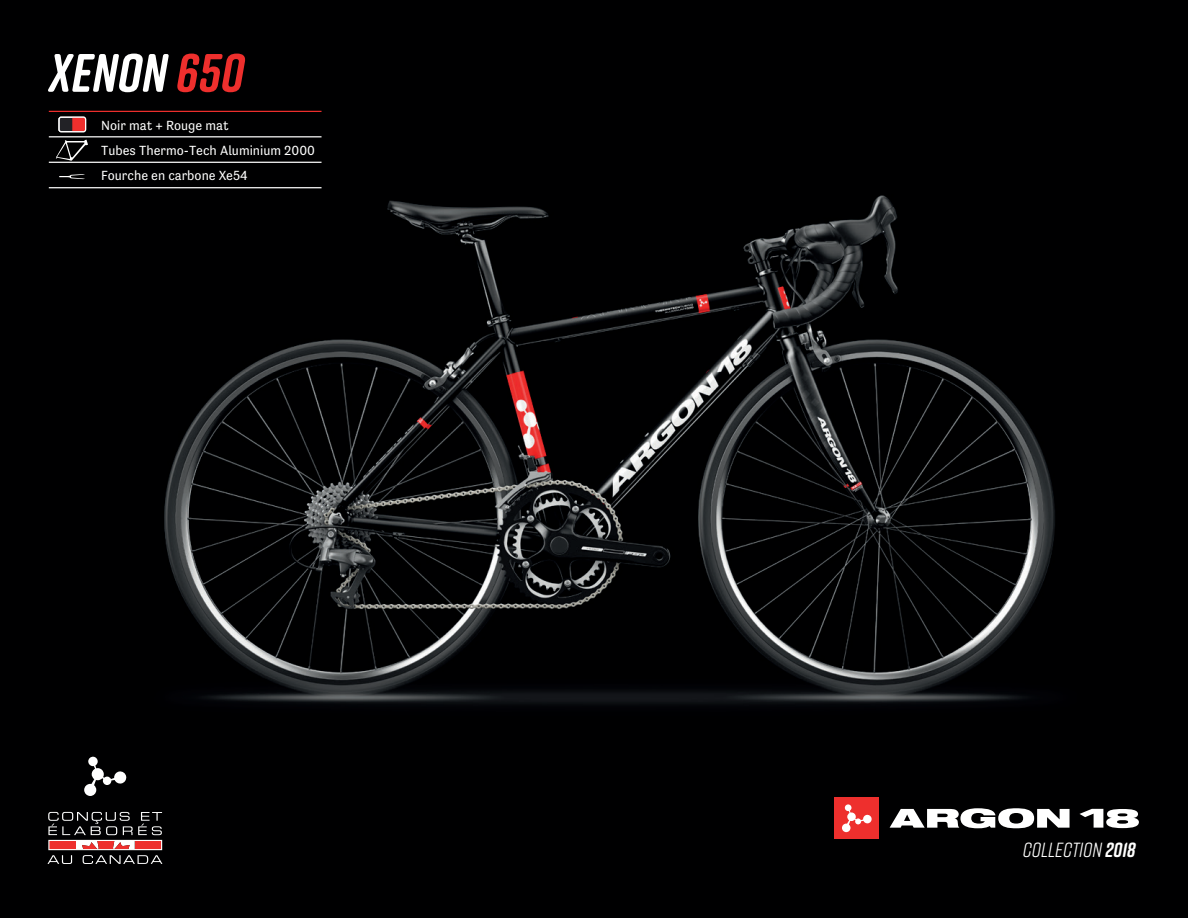
<style>
.page{position:relative;width:1188px;height:918px;background:#000001}
.page>*{position:absolute;margin:0;border:0;box-sizing:border-box;transform-origin:0 0}
.t1{font:italic 700 54px "Rift Soft";color:#fff}
.t2{font:italic 20.4px "Rift";color:#fff}
.t3{font:13.5px/24.9px "Tenso";color:#fff}
.s1{color:#ee2f2d}
.s2{font-family:"Rift Soft";font-weight:700}
</style>
<div class="page">
<img style="left:98px;top:110px;width:957px;height:595px">
<svg style="left:56px;top:140px;width:32px;height:21px"></svg>
<svg style="left:59px;top:174px;width:26px;height:5px"></svg>
<hr style="left:49px;top:111px;width:273px;height:1px;background:#ee2f2d">
<hr style="left:49px;top:136px;width:273px;height:1px;background:#fff">
<hr style="left:49px;top:162px;width:273px;height:1px;background:#fff">
<hr style="left:49px;top:187px;width:273px;height:1px;background:#fff">
<div style="left:59px;top:117px;width:27px;height:15px;background:#222226;border-radius:2px"></div>
<svg style="left:72px;top:117px;width:14px;height:15px"></svg>
<div style="left:58px;top:117px;width:28px;height:15px;border:1px solid #fff;border-radius:2px"></div>
<svg style="left:890px;top:808px;width:180px;height:20px"></svg>
<svg style="left:1080px;top:809px;width:59px;height:19px"></svg>
<div style="left:834px;top:797px;width:45px;height:42px;background:#ee2f2d"></div>
<svg style="left:842px;top:804px;width:30px;height:28px"></svg>
<svg style="left:84px;top:757px;width:43px;height:39px"></svg>
<svg style="left:47px;top:812px;width:115px;height:52px"></svg>
<h1 class="t1" style="left:49px;top:34px;width:197px">XENON <span class="s1">650</span></h1>
<p class="t3" style="left:101px;top:113px;width:215px">Noir mat + Rouge mat<br>Tubes Thermo-Tech Aluminium 2000<br>Fourche en carbone Xe54</p>
<h2 class="t2" style="left:1023px;top:836px;width:114px">COLLECTION <span class="s2">2018</span></h2>
</div>
